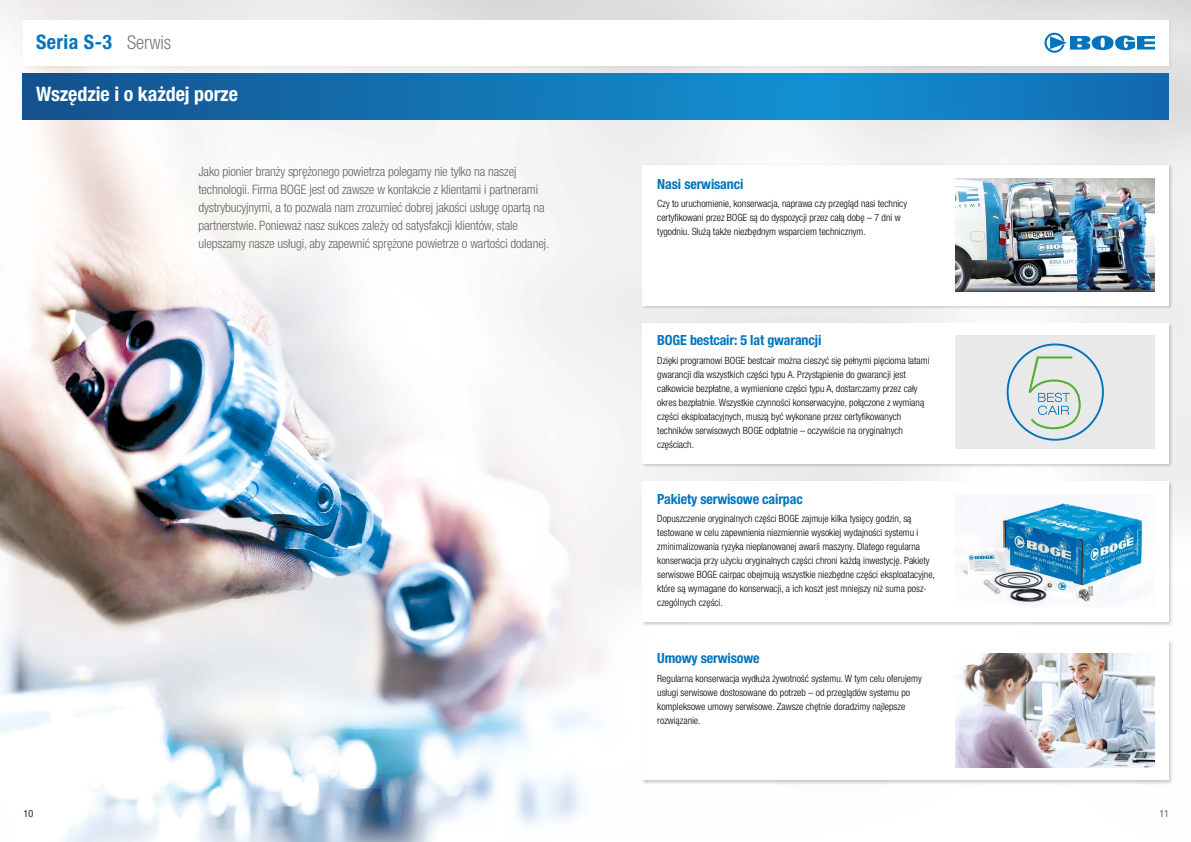
<style>
.page{position:relative;width:1191px;height:842px;background:#fff}
.page>*{position:absolute;margin:0;border:0;box-sizing:border-box;transform-origin:0 0}
.t1{font:700 condensed 20px "Helvetica Neue LT Pro";letter-spacing:-.005em;color:#fff}
.t2{font:700 condensed 20px "Helvetica Neue LT Pro";letter-spacing:.02em;color:#0075be}
.t3{font:700 condensed 14px "Helvetica Neue LT Pro";letter-spacing:-.01em;color:#0075be}
.t4{font:300 condensed 13px/18px "Helvetica Neue LT Pro";letter-spacing:-.01em;color:#636362}
.t5{font:300 condensed 10px/14px "Helvetica Neue LT Pro";color:#000}
.t6{font:300 condensed 10px "Helvetica Neue LT Pro";color:#494948}
.t7{font:300 condensed 10px "Helvetica Neue LT Pro";color:#7e7e7d}
.s1{font-weight:300;font-size:19px;color:#787978}
</style>
<div class="page">
<img style="left:0;top:0;width:1191px;height:842px">
<div style="left:22px;top:19px;width:1151px;height:51px;background:#000;opacity:.05"></div>
<div style="left:23px;top:20px;width:1145px;height:45px;background:#fff"></div>
<svg style="left:1044px;top:33px;width:111px;height:20px"></svg>
<svg style="left:23px;top:74px;width:1145px;height:45px"></svg>
<div style="left:641px;top:164px;width:532px;height:621px;background:#000;opacity:.2"></div>
<div style="left:642px;top:165px;width:526px;height:140px;background:#fff"></div>
<div style="left:642px;top:323px;width:526px;height:141px;background:#fff"></div>
<div style="left:642px;top:481px;width:526px;height:141px;background:#fff"></div>
<div style="left:642px;top:639px;width:526px;height:141px;background:#fff"></div>
<img style="left:955px;top:179px;width:200px;height:113px">
<div style="left:955px;top:335px;width:200px;height:114px;background:#e9e9e9"></div>
<img style="left:955px;top:498px;width:191px;height:106px">
<img style="left:955px;top:653px;width:200px;height:114px">
<div style="left:1006px;top:343px;width:97px;height:98px;border:2px solid #0075be;border-radius:50%"></div>
<svg style="left:1028px;top:356px;width:52px;height:73px"></svg>
<h1 class="t2" style="left:36px;top:30px;width:137px">Seria S-3 <span class="s1">Serwis</span></h1>
<h1 class="t1" style="left:36px;top:82px;width:203px">Wszędzie i o każdej porze</h1>
<p class="t4" style="left:198px;top:163px;width:352px">Jako pionier branży sprężonego powietrza polegamy nie tylko na naszej technologii. Firma BOGE jest od zawsze w kontakcie z klientami i partnerami dystrybucyjnymi, a to pozwala nam zrozumieć dobrej jakości usługę opartą na partnerstwie. Ponieważ nasz sukces zależy od satysfakcji klientów, stale ulepszamy nasze usługi, aby zapewnić sprężone powietrze o wartości dodanej.</p>
<h2 class="t3" style="left:657px;top:175px;width:88px">Nasi serwisanci</h2>
<p class="t5" style="left:657px;top:196px;width:251px">Czy to uruchomienie, konserwacja, naprawa czy przegląd nasi technicy certyfikowani przez BOGE są do dyspozycji przez całą dobę – 7 dni w tygodniu. Służą także niezbędnym wsparciem technicznym.</p>
<h2 class="t3" style="left:657px;top:332px;width:166px">BOGE bestcair: 5 lat gwarancji</h2>
<p class="t5" style="left:657px;top:353px;width:274px">Dzięki programowi BOGE bestcair można cieszyć się pełnymi pięcioma latami gwarancji dla wszystkich części typu A. Przystąpienie do gwarancji jest całkowicie bezpłatne, a wymienione części typu A, dostarczamy przez cały okres bezpłatnie. Wszystkie czynności konserwacyjne, połączone z wymianą części eksploatacyjnych, muszą być wykonane przez certyfikowanych techników serwisowych BOGE odpłatnie – oczywiście na oryginalnych częściach.</p>
<h2 class="t3" style="left:657px;top:491px;width:147px">Pakiety serwisowe cairpac</h2>
<p class="t5" style="left:657px;top:512px;width:279px">Dopuszczenie oryginalnych części BOGE zajmuje kilka tysięcy godzin, są testowane w celu zapewnienia niezmiennie wysokiej wydajności systemu i zminimalizowania ryzyka nieplanowanej awarii maszyny. Dlatego regularna konserwacja przy użyciu oryginalnych części chroni każdą inwestycję. Pakiety serwisowe BOGE cairpac obejmują wszystkie niezbędne części eksploatacyjne, które są wymagane do konserwacji, a ich koszt jest mniejszy niż suma posz&shy;czególnych części.</p>
<h2 class="t3" style="left:657px;top:650px;width:104px">Umowy serwisowe</h2>
<p class="t5" style="left:657px;top:671px;width:266px">Regularna konserwacja wydłuża żywotność systemu. W tym celu oferujemy usługi serwisowe dostosowane do potrzeb – od przeglądów systemu po kompleksowe umowy serwisowe. Zawsze chętnie doradzimy najlepsze rozwiązanie.</p>
<p class="t6" style="left:24px;top:808px;width:11px">10</p>
<p class="t7" style="left:1159px;top:808px;width:11px">11</p>
</div>
